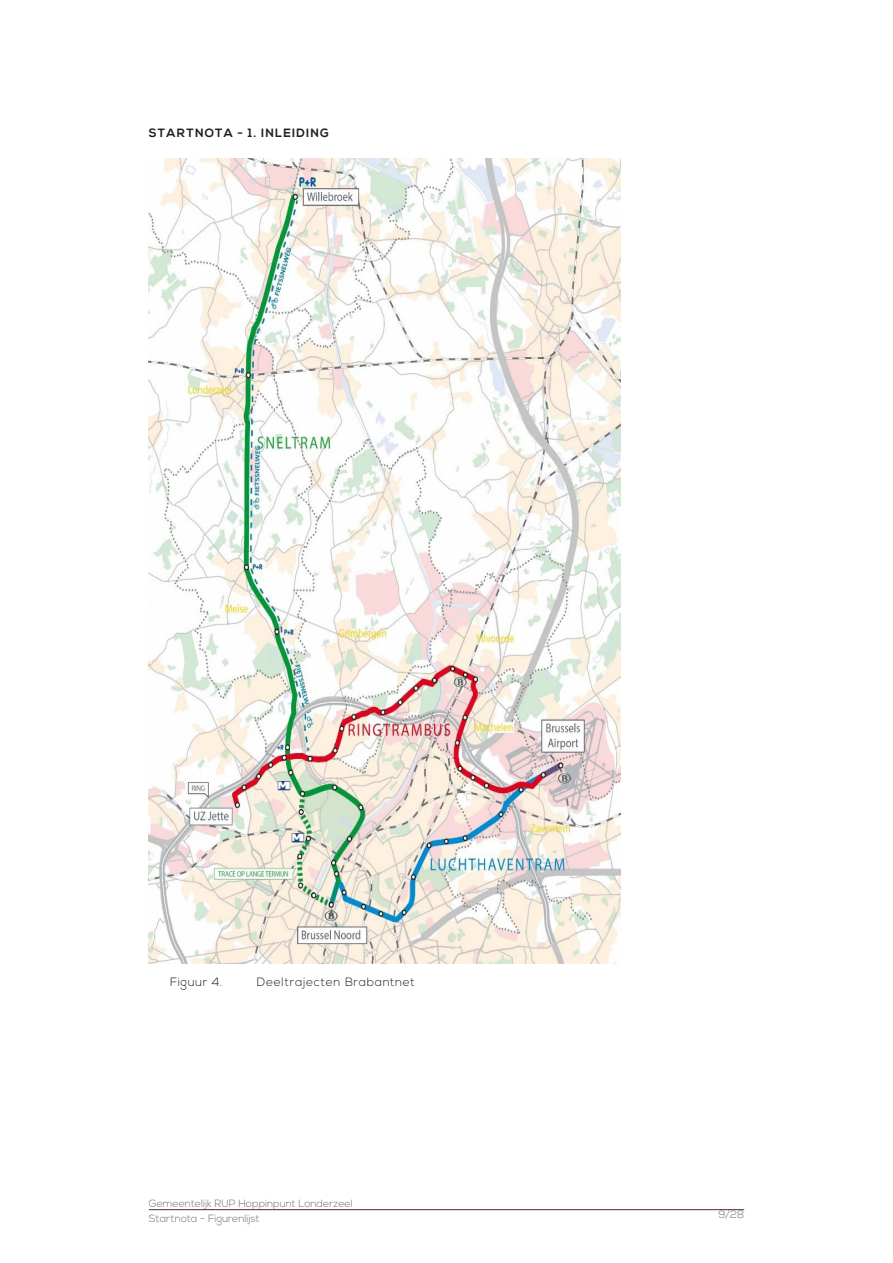
<style>
.page{position:relative;width:893px;height:1263px;background:#fff}
.page>*{position:absolute;margin:0;border:0;box-sizing:border-box;transform-origin:0 0}
.Tekst_figuren{font:300 12px "Nexa";letter-spacing:.05em;color:#231f20}
.Titel_adres_links{font:700 12px "Nexa";letter-spacing:.1em;color:#231f20}
.t1{font:300 10.5px/15px "Nexa";color:#6c6d70}
</style>
<div class="page">
<hr style="left:149px;top:1209px;width:595px;height:1px;background:#53292e">
<img style="left:149px;top:158px;width:471px;height:805px">
<p class="Titel_adres_links" style="left:149px;top:125px;width:182px">STARTNOTA - 1. INLEIDING</p>
<p class="Tekst_figuren" style="left:170px;top:975px;width:54px">Figuur 4.</p>
<p class="Tekst_figuren" style="left:257px;top:975px;width:160px">Deeltrajecten Brabantnet</p>
<p class="t1" style="left:149px;top:1196px;width:205px">Gemeentelijk RUP Hoppinpunt Londerzeel<br>Startnota - Figurenlijst</p>
<p class="t1" style="left:718px;top:1208px;width:27px">9/28</p>
</div>
